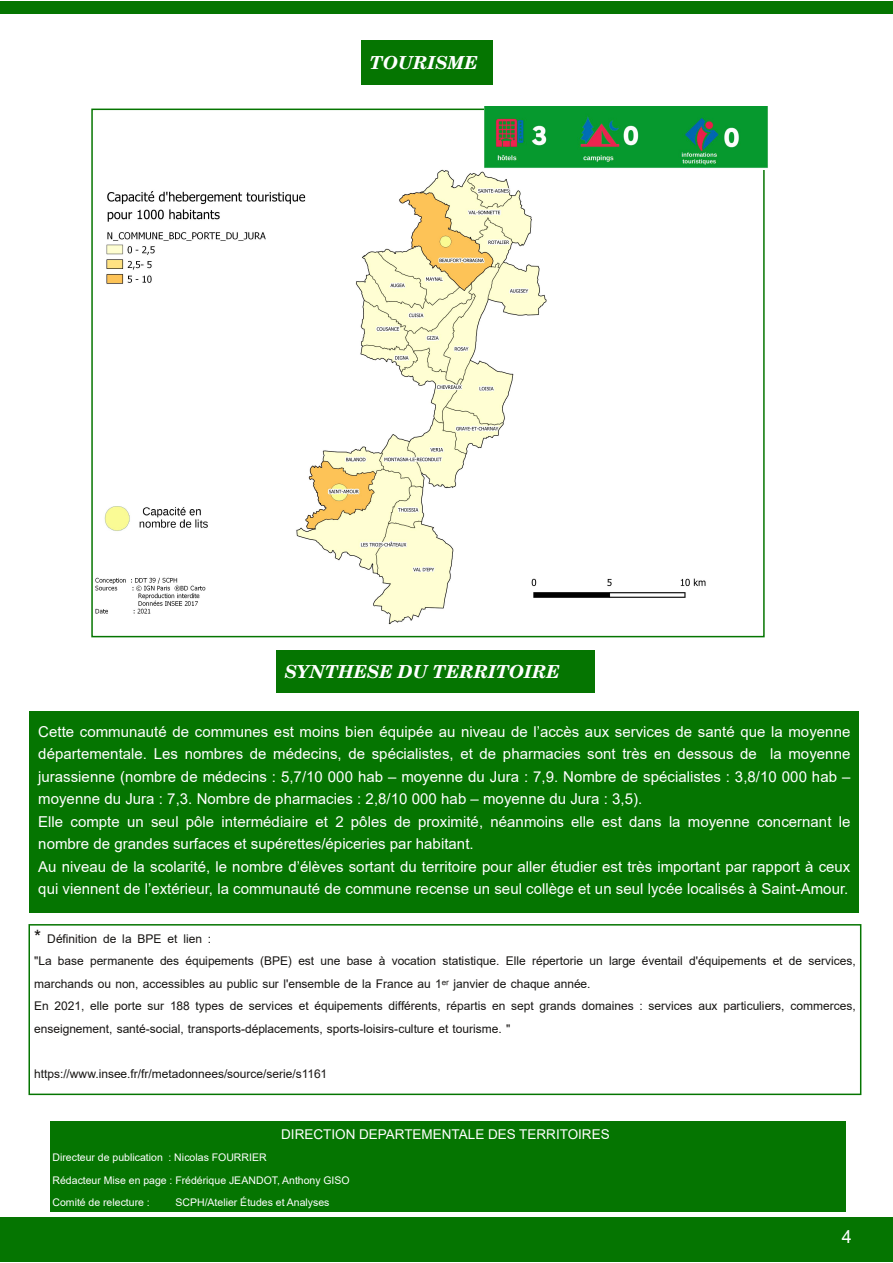
<style>
.page{position:relative;width:893px;height:1263px;background:#fff}
.page>*{position:absolute;margin:0;border:0;box-sizing:border-box;transform-origin:0 0}
.t1{font:italic 700 18px "Century Sch L";color:#fff}
.t2{font:18px "Arial";color:#fff}
.t3{font:15px/22.5px "Arial";letter-spacing:.005em;color:#fff}
.t4{font:13.5px "Arial";color:#fff}
.t5{font:12px/22.5px "Arial";letter-spacing:-.005em;color:#171513}
.t6{font:10.5px/22.5px "Arial";color:#fff}
.s1{font-size:18px}
</style>
<div class="page">
<div style="left:1px;top:1217px;width:892px;height:44px;background:#057501"></div>
<div style="left:50px;top:1121px;width:795px;height:90px;background:#057501"></div>
<img style="left:95px;top:169px;width:611px;height:456px">
<img style="left:484px;top:106px;width:284px;height:64px">
<div style="left:28px;top:924px;width:833px;height:171px;border:2px solid #057501"></div>
<div style="left:361px;top:40px;width:132px;height:45px;background:#057501"></div>
<div style="left:276px;top:651px;width:319px;height:42px;background:#057501"></div>
<div style="left:30px;top:711px;width:829px;height:202px;background:#057501"></div>
<div style="left:0;top:1px;width:893px;height:13px;background:#057501"></div>
<p class="t1" style="left:370px;top:51px;width:109px">TOURISME</p>
<p class="t1" style="left:285px;top:660px;width:276px">SYNTHESE DU TERRITOIRE</p>
<p class="t3" style="left:38px;top:720px;width:814px">Cette communauté de communes est moins bien équipée au niveau de l’accès aux services de santé que la moyenne départementale. Les nombres de médecins, de spécialistes, et de pharmacies sont très en dessous de la moyenne jurassienne (nombre de médecins : 5,7/10 000 hab – moyenne du Jura : 7,9. Nombre de spécialistes : 3,8/10 000 hab – moyenne du Jura : 7,3. Nombre de pharmacies : 2,8/10 000 hab – moyenne du Jura : 3,5).<br>Elle compte un seul pôle intermédiaire et 2 pôles de proximité, néanmoins elle est dans la moyenne concernant le nombre de grandes surfaces et supérettes/épiceries par habitant.<br>Au niveau de la scolarité, le nombre d’élèves sortant du territoire pour aller étudier est très important par rapport à ceux qui viennent de l’extérieur, la communauté de commune recense un seul collège et un seul lycée localisés à Saint-Amour.</p>
<p class="t5" style="left:34px;top:927px;width:823px"><span class="s1">*</span> Définition de la BPE et lien :<br>"La base permanente des équipements (BPE) est une base à vocation statistique. Elle répertorie un large éventail d'équipements et de services, marchands ou non, accessibles au public sur l'ensemble de la France au 1ᵉʳ janvier de chaque année.<br>En 2021, elle porte sur 188 types de services et équipements différents, répartis en sept grands domaines : services aux particuliers, commerces, enseignement, santé-social, transports-déplacements, sports-loisirs-culture et tourisme. "</p>
<p class="t5" style="left:34px;top:1062px;width:295px">https://www.insee.fr/fr/metadonnees/source/serie/s1161</p>
<p class="t4" style="left:281px;top:1126px;width:330px">DIRECTION DEPARTEMENTALE DES TERRITOIRES</p>
<p class="t6" style="left:52px;top:1146px;width:299px">Directeur de publication : Nicolas FOURRIER<br>Rédacteur Mise en page : Frédérique JEANDOT, Anthony GISO<br>Comité de relecture :</p>
<p class="t6" style="left:175px;top:1191px;width:156px">SCPH/Atelier Études et Analyses</p>
<p class="t2" style="left:842px;top:1227px;width:12px">4</p>
</div>
